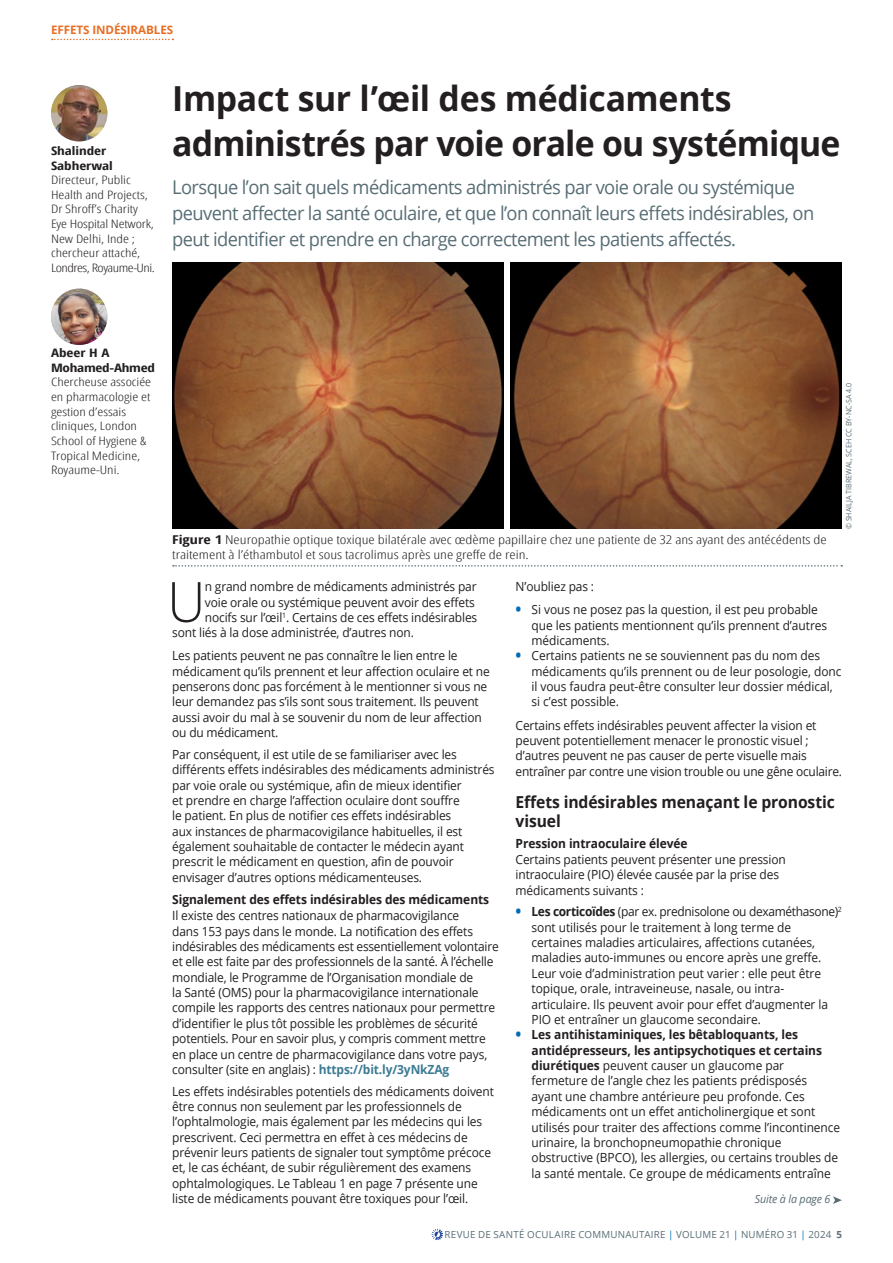
<style>
.page{position:relative;width:893px;height:1263px;background:#fff}
.page>*{position:absolute;margin:0;border:0;box-sizing:border-box;transform-origin:0 0}
.t1{font:300 55.65px "Open Sans";color:#231f20;scale:.95 1}
.t2{font:700 34.5px/45px "Open Sans";letter-spacing:-.015em;color:#231f20}
.t3{font:18.9px/26.1px "Open Sans";letter-spacing:-.03em;color:#586d75}
.t4{font:700 16.5px/19.5px "Open Sans";letter-spacing:-.005em;color:#231f20;scale:.95 1}
.t5{font:12.6px/15.3px "Open Sans";letter-spacing:-.01em;color:#231f20;scale:.95 1}
.t6{font:700 12.6px "Open Sans";letter-spacing:-.005em;color:#231f20;scale:.95 1}
.t7{font:300 condensed 12.15px/15.1px "Open Sans";color:#231f20;scale:1.32 1}
.t8{font:300 condensed 11.7px/14.5px "Open Sans";color:#231f20;scale:1.3 1}
.t9{font:700 condensed 11.7px/14.5px "Open Sans";color:#231f20;scale:1.3 1}
.t10{font:700 11.7px "Open Sans";letter-spacing:-.005em;color:#e96d24}
.t11{font:italic 11.25px "Open Sans";letter-spacing:-.01em;color:#586d75;scale:.95 1}
.t12{font:9.75px "Open Sans";letter-spacing:.025em;color:#586d75}
.t13{font:7.5px "Open Sans";color:#586d75;scale:.95 1}
.s1{font-weight:700}
.s2{font-weight:700;color:#3c7b93}
.s3{font-weight:700;font-size:16.5px;color:#006cb7}
.s4{color:#006cb7}
</style>
<div class="page">
<svg style="left:432px;top:1229px;width:11px;height:11px"></svg>
<svg style="left:52px;top:39px;width:121px;height:1px"></svg>
<svg style="left:833px;top:1196px;width:9px;height:8px"></svg>
<img style="left:51px;top:85px;width:56px;height:56px;border-radius:28px">
<img style="left:172px;top:263px;width:331px;height:266px">
<img style="left:511px;top:263px;width:331px;height:266px">
<img style="left:51px;top:289px;width:56px;height:56px;border-radius:28px">
<svg style="left:173px;top:565px;width:669px;height:2px"></svg>
<p class="t10" style="left:51px;top:22px;width:124px">EFFETS INDÉSIRABLES</p>
<p class="t9" style="left:51px;top:143px;width:49px">Shalinder<br>Sabherwal</p>
<p class="t8" style="left:51px;top:172px;width:81px">Directeur, Public<br>Health and Projects,<br>Dr Shroff’s Charity<br>Eye Hospital Network,<br>New Delhi, Inde ; chercheur attaché,<br>Londres, Royaume-Uni.</p>
<h2 class="t2" style="left:172px;top:76px;width:670px">Impact sur l’œil des médicaments administrés par voie orale ou systémique</h2>
<p class="t3" style="left:172px;top:174px;width:644px">Lorsque l’on sait quels médicaments administrés par voie orale ou systémique peuvent affecter la santé oculaire, et que l’on connaît leurs effets indésirables, on peut identifier et prendre en charge correctement les patients affectés.</p>
<p class="t9" style="left:51px;top:345px;width:81px">Abeer H A<br>Mohamed-Ahmed</p>
<p class="t8" style="left:51px;top:374px;width:79px">Chercheuse associée en pharmacologie et gestion d’essais cliniques, London<br>School of Hygiene &amp;<br>Tropical Medicine,<br>Royaume-Uni.</p>
<p class="t7" style="left:172px;top:531px;width:497px"><span class="s1">Figure 1</span> Neuropathie optique toxique bilatérale avec œdème papillaire chez une patiente de 32 ans ayant des antécédents de traitement à l’éthambutol et sous tacrolimus après une greffe de rein.</p>
<p class="t13" style="left:843px;top:529px;width:155px;rotate:-90deg">© SHAILJA TIBREWAL, SCEH CC BY-NC-SA 4.0</p>
<h1 class="t1" style="left:167px;top:564px;width:42px">U</h1>
<p class="t5" style="left:205px;top:579px;width:288px">n grand nombre de médicaments administrés par</p>
<p class="t5" style="left:205px;top:594px;width:286px">voie orale ou systémique peuvent avoir des effets</p>
<p class="t5" style="left:205px;top:609px;width:288px">nocifs sur l’œil<sup>1</sup>. Certains de ces effets indésirables</p>
<p class="t5" style="left:172px;top:625px;width:256px">sont liés à la dose administrée, d’autres non.</p>
<p class="t5" style="left:172px;top:648px;width:336px">Les patients peuvent ne pas connaître le lien entre le médicament qu’ils prennent et leur affection oculaire et ne penserons donc pas forcément à le mentionner si vous ne leur demandez pas s’ils sont sous traitement. Ils peuvent aussi avoir du mal à se souvenir du nom de leur affection ou du médicament.</p>
<p class="t5" style="left:172px;top:746px;width:341px">Par conséquent, il est utile de se familiariser avec les différents effets indésirables des médicaments administrés par voie orale ou systémique, afin de mieux identifier<br>et prendre en charge l’affection oculaire dont souffre<br>le patient. En plus de notifier ces effets indésirables<br>aux instances de pharmacovigilance habituelles, il est également souhaitable de contacter le médecin ayant prescrit le médicament en question, afin de pouvoir envisager d’autres options médicamenteuses.</p>
<p class="t6" style="left:172px;top:890px;width:335px">Signalement des effets indésirables des médicaments</p>
<p class="t5" style="left:172px;top:908px;width:345px">Il existe des centres nationaux de pharmacovigilance<br>dans 153 pays dans le monde. La notification des effets indésirables des médicaments est essentiellement volontaire et elle est faite par des professionnels de la santé. À l’échelle mondiale, le Programme de l’Organisation mondiale de<br>la Santé (OMS) pour la pharmacovigilance internationale compile les rapports des centres nationaux pour permettre d’identifier le plus tôt possible les problèmes de sécurité potentiels. Pour en savoir plus, y compris comment mettre en place un centre de pharmacovigilance dans votre pays, consulter (site en anglais) : <span class="s2">https://bit.ly/3yNkZAg</span></p>
<p class="t5" style="left:172px;top:1083px;width:340px">Les effets indésirables potentiels des médicaments doivent être connus non seulement par les professionnels de l’ophtalmologie, mais également par les médecins qui les prescrivent. Ceci permettra en effet à ces médecins de prévenir leurs patients de signaler tout symptôme précoce et, le cas échéant, de subir régulièrement des examens ophtalmologiques. Le Tableau 1 en page 7 présente une liste de médicaments pouvant être toxiques pour l’œil.</p>
<p class="t5" style="left:516px;top:578px;width:84px">N’oubliez pas :</p>
<p class="t5" style="left:531px;top:602px;width:313px;text-indent:-16px"><span class="s3">•</span> Si vous ne posez pas la question, il est peu probable que les patients mentionnent qu’ils prennent d’autres médicaments.</p>
<p class="t5" style="left:531px;top:648px;width:328px;text-indent:-16px"><span class="s3">•</span> Certains patients ne se souviennent pas du nom des médicaments qu’ils prennent ou de leur posologie, donc il vous faudra peut-être consulter leur dossier médical, si c’est possible.</p>
<p class="t5" style="left:516px;top:717px;width:345px">Certains effets indésirables peuvent affecter la vision et peuvent potentiellement menacer le pronostic visuel ; d’autres peuvent ne pas causer de perte visuelle mais entraîner par contre une vision trouble ou une gêne oculaire.</p>
<h3 class="t4" style="left:516px;top:791px;width:337px">Effets indésirables menaçant le pronostic visuel</h3>
<p class="t6" style="left:516px;top:834px;width:183px">Pression intraoculaire élevée</p>
<p class="t5" style="left:516px;top:851px;width:286px">Certains patients peuvent présenter une pression intraoculaire (PIO) élevée causée par la prise des médicaments suivants :</p>
<p class="t5" style="left:531px;top:904px;width:328px;text-indent:-16px"><span class="s3">•</span> <span class="s1">Les corticoïdes</span> (par ex. prednisolone ou dexaméthasone)<sup>2 </sup>sont utilisés pour le traitement à long terme de certaines maladies articulaires, affections cutanées, maladies auto-immunes ou encore après une greffe.<br>Leur voie d’administration peut varier : elle peut être topique, orale, intraveineuse, nasale, ou intra&shy;articulaire. Ils peuvent avoir pour effet d’augmenter la PIO et entraîner un glaucome secondaire.</p>
<p class="t5" style="left:531px;top:1027px;width:326px;text-indent:-16px"><span class="s3">•</span> <span class="s1">Les antihistaminiques, les bêtabloquants, les antidépresseurs, les antipsychotiques et certains diurétiques</span> peuvent causer un glaucome par fermeture de l’angle chez les patients prédisposés ayant une chambre antérieure peu profonde. Ces médicaments ont un effet anticholinergique et sont utilisés pour traiter des affections comme l’incontinence urinaire, la bronchopneumopathie chronique obstructive (BPCO), les allergies, ou certains troubles de la santé mentale. Ce groupe de médicaments entraîne</p>
<p class="t11" style="left:755px;top:1192px;width:81px">Suite à la page 6</p>
<p class="t12" style="left:444px;top:1228px;width:399px">REVUE DE SANTÉ OCULAIRE COMMUNAUTAIRE <span class="s4">|</span> VOLUME 21 <span class="s4">|</span> NUMÉRO 31 <span class="s4">|</span> 2024 <span class="s1">5</span></p>
</div>
